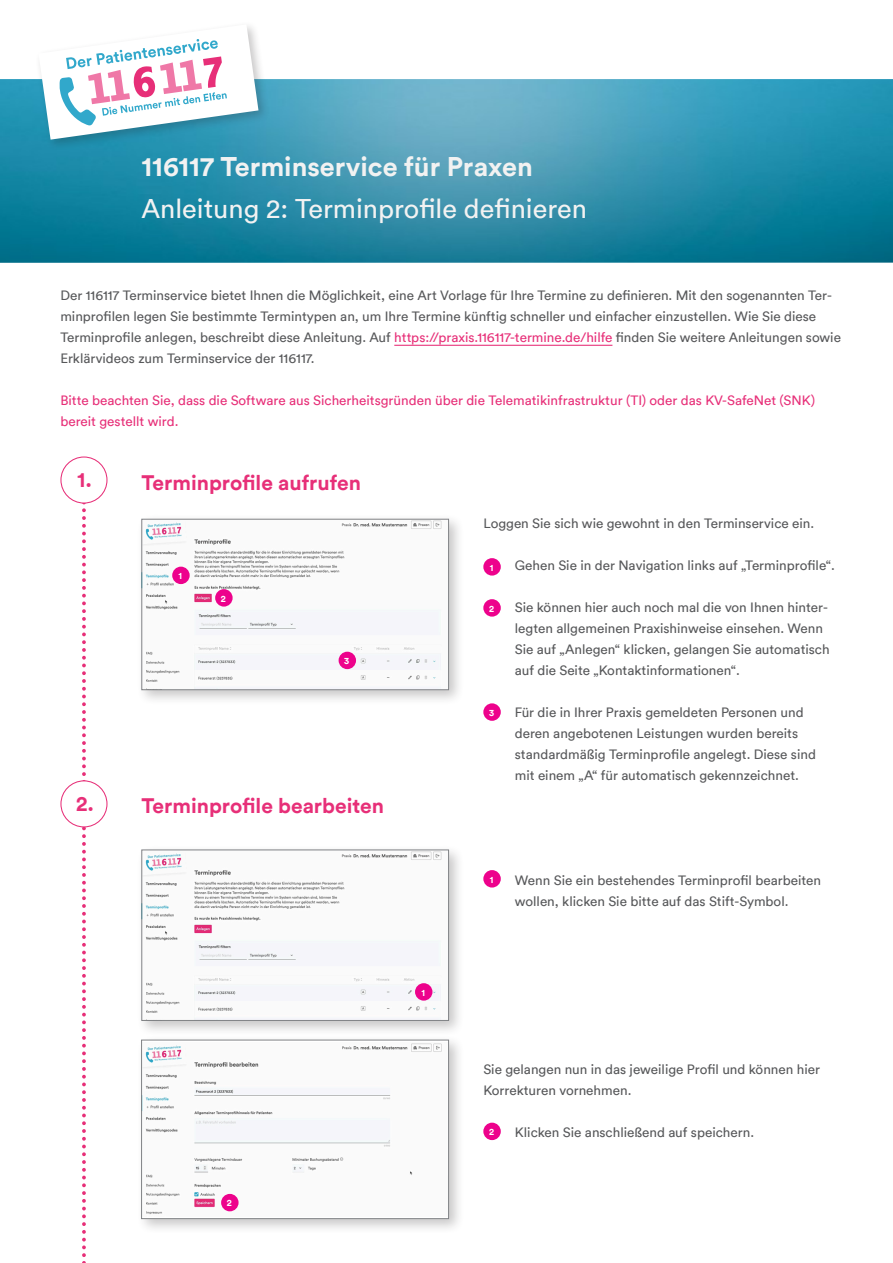
<style>
.page{position:relative;width:893px;height:1263px;background:#fff}
.page>*{position:absolute;margin:0;border:0;box-sizing:border-box;transform-origin:0 0}
.t1{font:27px "Circular";color:#f2f2f2}
.t2{font:700 27px "Circular";color:#f2f2f2}
.t3{font:700 21px "Circular";color:#e72f78}
.t4{font:13.5px/21px "Circular";color:#57585a}
.t5{font:13.5px/21px "Circular";color:#e72f78}
.t6{font:700 9.3px "Circular";color:#fff}
.s1{color:#e72f78}
</style>
<div class="page">
<img style="left:0;top:79px;width:893px;height:184px">
<svg style="left:82px;top:504px;width:4px;height:759px"></svg>
<div style="left:60px;top:456px;width:47px;height:48px;border:1px solid #e72f78;border-radius:50%"></div>
<div style="left:483px;top:558px;width:18px;height:18px;background:#ed028c;border-radius:50%"></div>
<hr style="left:394px;top:345px;width:218px;height:1px;background:#e72f78">
<div style="left:35px;top:21px;width:236px;height:131px;background:#231f20;opacity:.25"></div>
<svg style="left:38px;top:24px;width:220px;height:116px"></svg>
<div style="left:61px;top:781px;width:46px;height:46px;background:#fff;border-radius:50%"></div>
<div style="left:60px;top:780px;width:47px;height:47px;border:1px solid #e72f78;border-radius:50%"></div>
<div style="left:136px;top:514px;width:329px;height:192px;background:#231f20;opacity:.25"></div>
<img style="left:144px;top:521px;width:303px;height:167px">
<div style="left:142px;top:519px;width:307px;height:171px;border:1px solid #808285"></div>
<div style="left:172px;top:567px;width:18px;height:17px;background:#ed028c;border-radius:50%"></div>
<div style="left:136px;top:1035px;width:328px;height:200px;background:#231f20;opacity:.25"></div>
<img style="left:143px;top:1042px;width:304px;height:174px">
<div style="left:141px;top:1040px;width:308px;height:179px;border:1px solid #808285"></div>
<div style="left:483px;top:870px;width:18px;height:17px;background:#ed028c;border-radius:50%"></div>
<div style="left:483px;top:1123px;width:18px;height:17px;background:#ed028c;border-radius:50%"></div>
<div style="left:339px;top:652px;width:17px;height:17px;background:#ed028c;border-radius:50%"></div>
<div style="left:483px;top:599px;width:18px;height:18px;background:#ed028c;border-radius:50%"></div>
<div style="left:136px;top:844px;width:329px;height:192px;background:#231f20;opacity:.25"></div>
<img style="left:144px;top:852px;width:303px;height:167px">
<div style="left:142px;top:850px;width:307px;height:171px;border:1px solid #808285"></div>
<div style="left:415px;top:983px;width:17px;height:18px;background:#ed028c;border-radius:50%"></div>
<div style="left:221px;top:1194px;width:18px;height:17px;background:#ed028c;border-radius:50%"></div>
<div style="left:215px;top:589px;width:18px;height:18px;background:#ed028c;border-radius:50%"></div>
<div style="left:483px;top:703px;width:18px;height:18px;background:#ed028c;border-radius:50%"></div>
<h1 class="t2" style="left:142px;top:149px;width:393px">116117 Terminservice für Praxen</h1>
<h1 class="t1" style="left:142px;top:192px;width:447px">Anleitung 2: Terminprofile definieren</h1>
<p class="t4" style="left:60px;top:285px;width:782px">Der 116117 Terminservice bietet Ihnen die Möglichkeit, eine Art Vorlage für Ihre Termine zu definieren. Mit den sogenannten Ter&shy;minprofilen legen Sie bestimmte Termintypen an, um Ihre Termine künftig schneller und einfacher einzustellen. Wie Sie diese Terminprofile anlegen, beschreibt diese Anleitung. Auf <span class="s1">https://praxis.116117-termine.de/hilfe</span> finden Sie weitere Anleitungen sowie Erklärvideos zum Terminservice der 116117.</p>
<p class="t5" style="left:60px;top:390px;width:756px">Bitte beachten Sie, dass die Software aus Sicherheitsgründen über die Telematikinfrastruktur (TI) oder das KV-SafeNet (SNK) bereit gestellt wird.</p>
<h2 class="t3" style="left:77px;top:469px;width:285px">1. Terminprofile aufrufen</h2>
<p class="t6" style="left:179px;top:570px;width:5px">1</p>
<p class="t6" style="left:221px;top:592px;width:7px">2</p>
<p class="t6" style="left:344px;top:655px;width:7px">3</p>
<h2 class="t3" style="left:76px;top:792px;width:310px">2. Terminprofile bearbeiten</h2>
<p class="t6" style="left:421px;top:986px;width:5px">1</p>
<p class="t6" style="left:227px;top:1197px;width:7px">2</p>
<p class="t4" style="left:483px;top:512px;width:332px">Loggen Sie sich wie gewohnt in den Terminservice ein.</p>
<p class="t4" style="left:515px;top:554px;width:321px">Gehen Sie in der Navigation links auf „Terminprofile“.</p>
<p class="t4" style="left:515px;top:596px;width:316px">Sie können hier auch noch mal die von Ihnen hinter&shy;legten allgemeinen Praxishinweise einsehen. Wenn Sie auf „Anlegen“ klicken, gelangen Sie automatisch auf die Seite „Kontaktinformationen“.</p>
<p class="t4" style="left:515px;top:701px;width:303px">Für die in Ihrer Praxis gemeldeten Personen und deren angebotenen Leistungen wurden bereits standardmäßig Terminprofile angelegt. Diese sind mit einem „A“ für automatisch gekennzeichnet.</p>
<p class="t6" style="left:490px;top:561px;width:5px">1</p>
<p class="t6" style="left:489px;top:602px;width:7px">2</p>
<p class="t6" style="left:489px;top:706px;width:7px">3</p>
<p class="t6" style="left:490px;top:873px;width:5px">1</p>
<p class="t4" style="left:515px;top:869px;width:308px">Wenn Sie ein bestehendes Terminprofil bearbeiten wollen, klicken Sie bitte auf das Stift-Symbol.</p>
<p class="t4" style="left:483px;top:1058px;width:338px">Sie gelangen nun in das jeweilige Profil und können hier<br>Korrekturen vornehmen.</p>
<p class="t4" style="left:515px;top:1121px;width:241px">Klicken Sie anschließend auf speichern.</p>
<p class="t6" style="left:489px;top:1126px;width:7px">2</p>
</div>
